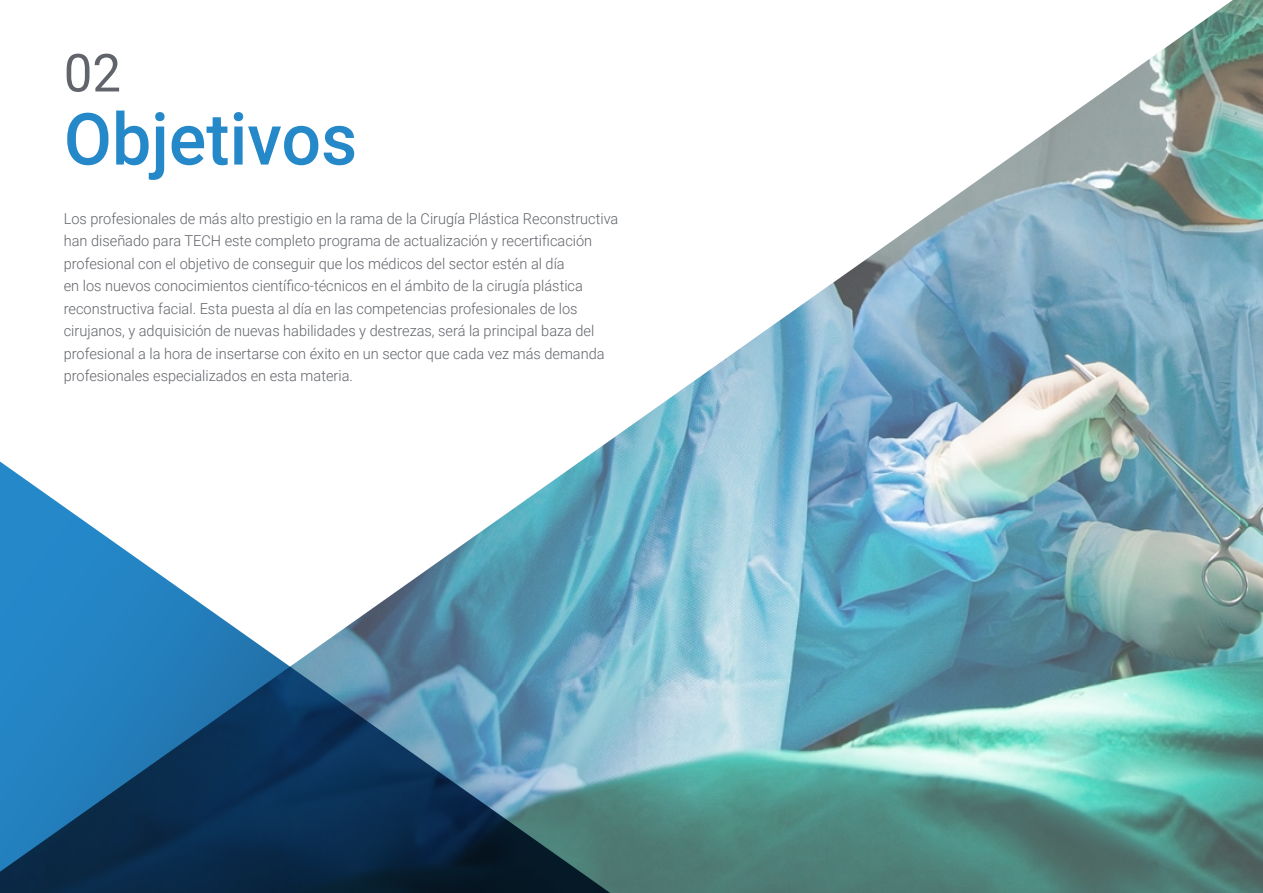
<style>
.page{position:relative;width:1263px;height:893px;background:#fff}
.page>*{position:absolute;margin:0;border:0;box-sizing:border-box;transform-origin:0 0}
.t1{font:500 72px "Roboto";color:#2488c9}
.t2{font:52.5px "Roboto";color:#61646a}
.t3{font:300 15px/22.5px "Roboto";color:#61646a}
</style>
<div class="page">
<img style="left:602px;top:0;width:661px;height:893px">
<svg style="left:0;top:446px;width:640px;height:447px"></svg>
<h2 class="t2" style="left:64px;top:36px;width:59px">02</h2>
<h1 class="t1" style="left:64px;top:89px;width:295px">Objetivos</h1>
<p class="t3" style="left:64px;top:207px;width:556px">Los profesionales de más alto prestigio en la rama de la Cirugía Plástica Reconstructiva han diseñado para TECH este completo programa de actualización y recertificación profesional con el objetivo de conseguir que los médicos del sector estén al día<br>en los nuevos conocimientos científico-técnicos en el ámbito de la cirugía plástica reconstructiva facial. Esta puesta al día en las competencias profesionales de los cirujanos, y adquisición de nuevas habilidades y destrezas, será la principal baza del profesional a la hora de insertarse con éxito en un sector que cada vez más demanda profesionales especializados en esta materia.</p>
</div>
